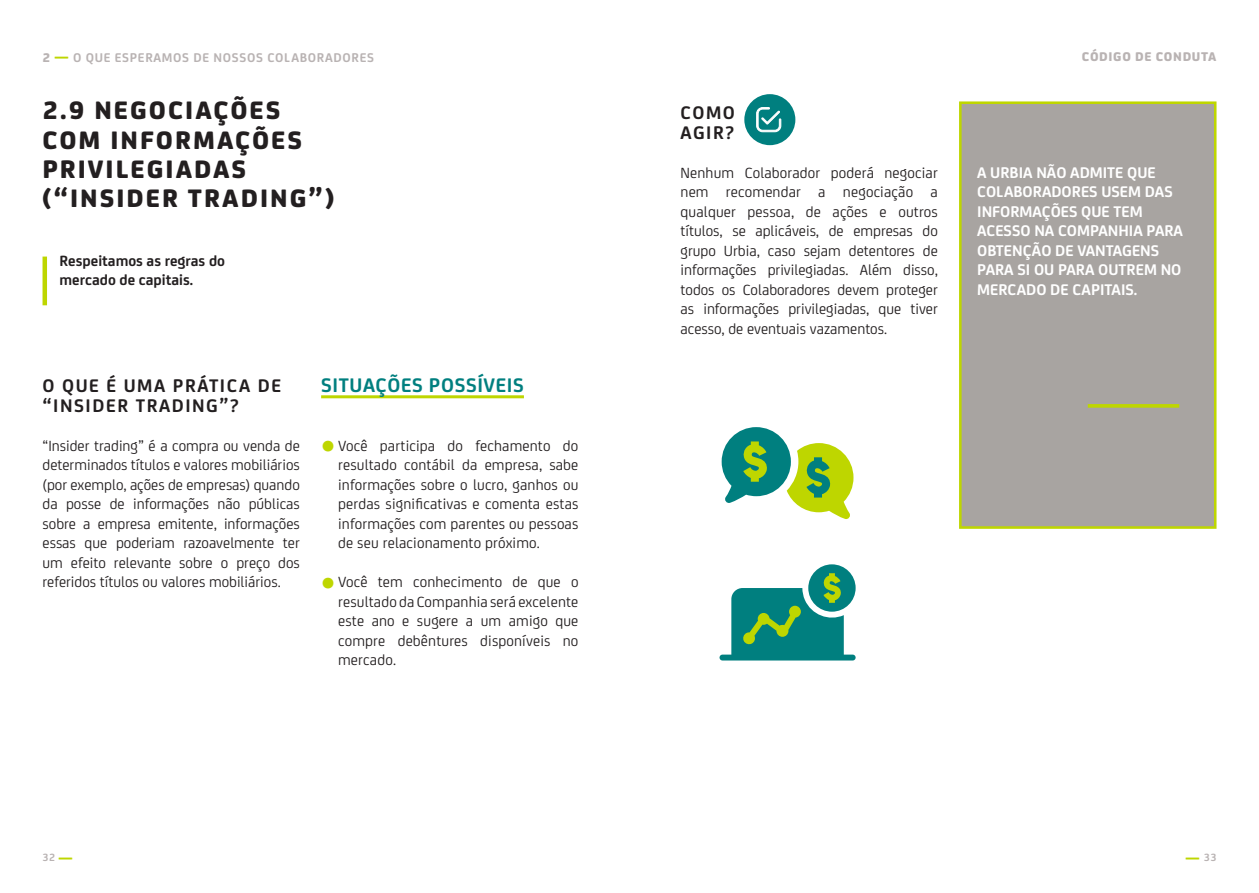
<style>
.page{position:relative;width:1259px;height:893px;background:#fff}
.page>*{position:absolute;margin:0;border:0;box-sizing:border-box;transform-origin:0 0}
.titulo{font:800 27px/29.2px "FS Joey Pro";letter-spacing:.075em;color:#231f20}
.sub_titulo_verde{font:700 21px "FS Joey Pro";letter-spacing:.03em;color:#007f7f}
.sub_titulo{font:700 19.5px/19.5px "FS Joey Pro";letter-spacing:.08em;color:#231f20}
.destaque_branco_CX_A{font:700 16.5px/19.5px "FS Joey Pro";color:#fff}
.texto{font:15.75px/19.5px "FS Joey Pro";letter-spacing:.005em;color:#231f20;text-align:justify}
.texto_bold{font:700 15.75px/19.5px "FS Joey Pro";color:#231f20}
.t1{font:700 13.5px "FS Joey Pro";letter-spacing:.05em;color:#b9b3b3}
.t2{font:800 13.5px "FS Joey Pro";letter-spacing:.05em;color:#b9b3b3}
.t3{font:700 11.25px "FS Joey Pro";color:#b9b3b3}
.s1{font-weight:800}
.s2{font-weight:800;color:#bed600}
.s3{font-weight:700;font-size:45px;color:#bed600}
.s4{font-weight:800;font-size:13.5px;color:#bed600}
</style>
<div class="page">
<div style="left:959px;top:101px;width:257px;height:428px;background:#a8a4a1;border:3px solid #bed600"></div>
<svg style="left:1087px;top:404px;width:92px;height:4px"></svg>
<hr style="left:321px;top:395px;width:203px;height:3px;background:#bed600">
<svg style="left:721px;top:427px;width:132px;height:92px"></svg>
<hr style="left:43px;top:257px;width:4px;height:48px;background:#bed600">
<div style="left:744px;top:94px;width:51px;height:51px;background:#007f7f;border-radius:50%"></div>
<svg style="left:756px;top:107px;width:25px;height:26px"></svg>
<svg style="left:719px;top:564px;width:136px;height:96px"></svg>
<p class="t1" style="left:43px;top:48px;width:333px"><span class="s1">2</span> <span class="s2">—</span> O QUE ESPERAMOS DE NOSSOS COLABORADORES</p>
<p class="t2" style="left:1082px;top:46px;width:136px">CÓDIGO DE CONDUTA</p>
<p class="titulo" style="left:43px;top:94px;width:293px">2.9 NEGOCIAÇÕES<br>COM INFORMAÇÕES<br>PRIVILEGIADAS (“INSIDER TRADING”)</p>
<p class="texto_bold" style="left:60px;top:250px;width:167px">Respeitamos as regras do mercado de capitais.</p>
<p class="sub_titulo" style="left:43px;top:375px;width:240px">O QUE É UMA PRÁTICA DE “INSIDER TRADING”?</p>
<p class="texto" style="left:43px;top:435px;width:259px">“Insider trading” é a compra ou venda de determinados títulos e valores mobiliários (por exemplo, ações de empresas) quando da posse de informações não públicas sobre a empresa emitente, informações essas que poderiam razoavelmente ter um efeito relevante sobre o preço dos referidos títulos ou valores mobiliários.</p>
<p class="sub_titulo_verde" style="left:321px;top:370px;width:204px">SITUAÇÕES POSSÍVEIS</p>
<p class="texto" style="left:338px;top:435px;width:242px;text-indent:-17px"><span class="s3">•</span> Você participa do fechamento do resultado contábil da empresa, sabe informações sobre o lucro, ganhos ou perdas significativas e comenta estas informações com parentes ou pessoas de seu relacionamento próximo.</p>
<p class="texto" style="left:338px;top:571px;width:242px;text-indent:-17px"><span class="s3">•</span> Você tem conhecimento de que o resultado da Companhia será excelente este ano e sugere a um amigo que compre debêntures disponíveis no mercado.</p>
<p class="sub_titulo" style="left:680px;top:102px;width:56px">COMO<br>AGIR?</p>
<p class="texto" style="left:680px;top:162px;width:259px">Nenhum Colaborador poderá negociar nem recomendar a negociação a qualquer pessoa, de ações e outros títulos, se aplicáveis, de empresas do grupo Urbia, caso sejam detentores de informações privilegiadas. Além disso, todos os Colaboradores devem proteger as informações privilegiadas, que tiver acesso, de eventuais vazamentos.</p>
<p class="destaque_branco_CX_A" style="left:977px;top:161px;width:207px">A URBIA NÃO ADMITE QUE<br>COLABORADORES USEM DAS<br>INFORMAÇÕES QUE TEM<br>ACESSO NA COMPANHIA PARA<br>OBTENÇÃO DE VANTAGENS<br>PARA SI OU PARA OUTREM NO<br>MERCADO DE CAPITAIS.</p>
<p class="t3" style="left:43px;top:849px;width:31px">32 <span class="s4">—</span></p>
<p class="t3" style="left:1186px;top:849px;width:32px"><span class="s4">—</span> 33</p>
</div>
